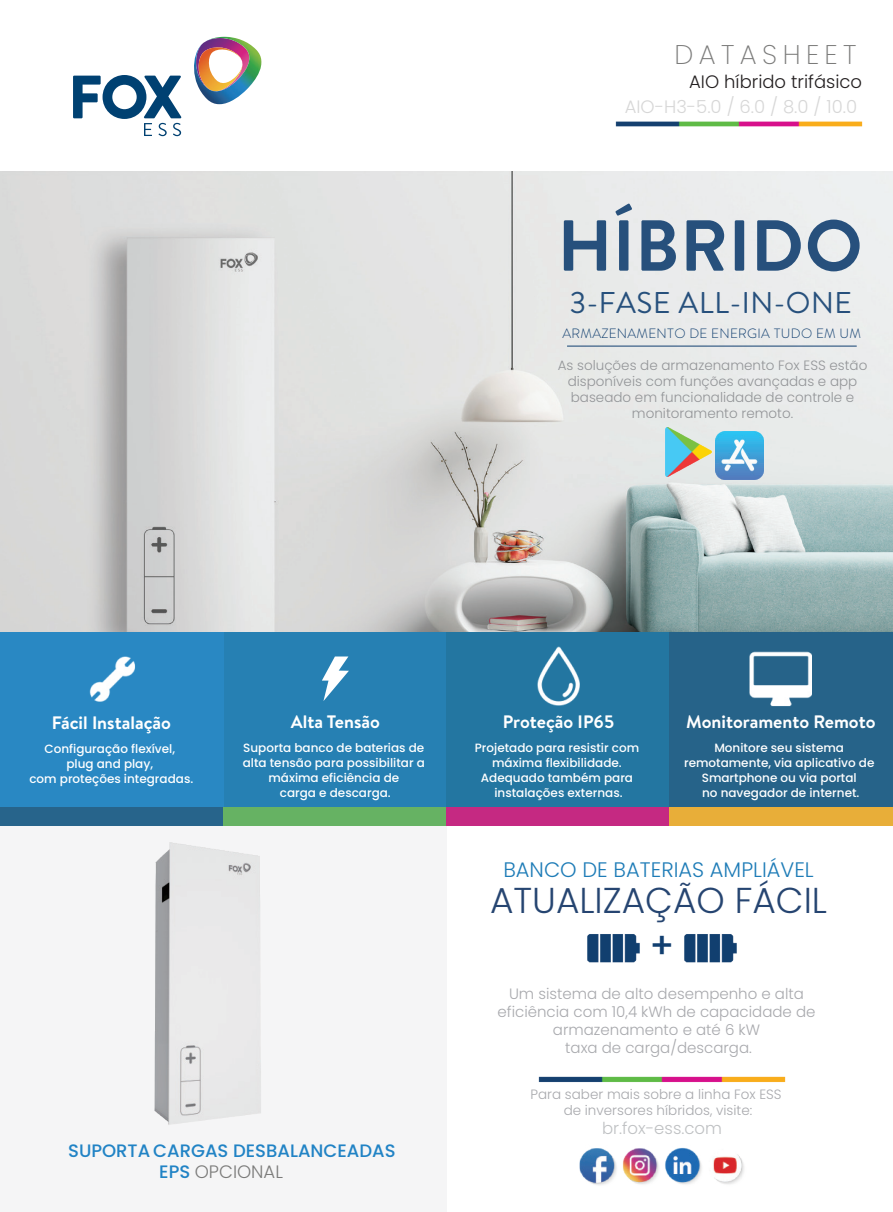
<style>
.page{position:relative;width:893px;height:1212px;background:#fff}
.page>*{position:absolute;margin:0;border:0;box-sizing:border-box;transform-origin:0 0}
.t1{font:700 72px "Brandon Text";letter-spacing:.01em;color:#113f70}
.t2{font:300 36px "Poppins";color:#264571}
.t3{font:500 36px "Poppins";color:#113f70}
.t4{font:30px "Brandon Text";letter-spacing:.02em;color:#113f70}
.t5{font:200 27px "Poppins";letter-spacing:.2em;color:#7b7b7a}
.t6{font:300 21px "Poppins";color:#1e7cb7}
.t7{font:700 18px "Brandon Text";color:#fff}
.t8{font:500 18px/21.6px "Poppins";color:#2183c5}
.t9{font:300 18px "Poppins";color:#d7d7d7}
.t10{font:300 18px "Poppins";color:#231f20}
.t11{font:300 16.5px "Poppins";color:#bfc1c3}
.t12{font:300 15px/18px "Poppins";color:#a8a9ad;text-align:center}
.t13{font:300 13.5px/16.2px "Poppins";color:#939598;text-align:center}
.t14{font:300 13.5px/16.2px "Poppins";color:#a8a9ad;text-align:center}
.t15{font:300 13.5px "Brandon Text";letter-spacing:.02em;color:#113f70}
.t16{font:500 12px/15px "Poppins";color:#fff;text-align:center}
.s1{font-weight:300;color:#7b7b7a}
</style>
<div class="page">
<div style="left:0;top:824px;width:446px;height:388px;background:#f5f5f6"></div>
<img style="left:0;top:172px;width:893px;height:460px">
<img style="left:615px;top:121px;width:248px;height:6px">
<img style="left:665px;top:427px;width:46px;height:50px">
<img style="left:716px;top:431px;width:47px;height:48px">
<hr style="left:567px;top:346px;width:290px;height:1px;background:#113f70">
<img style="left:154px;top:842px;width:107px;height:283px">
<img style="left:538px;top:1076px;width:248px;height:7px">
<img style="left:587px;top:934px;width:53px;height:29px">
<img style="left:684px;top:934px;width:53px;height:29px">
<img style="left:579px;top:1147px;width:165px;height:38px">
<div style="left:223px;top:632px;width:223px;height:175px;background:#2680b3"></div>
<div style="left:0;top:632px;width:223px;height:175px;background:#2988c3"></div>
<div style="left:446px;top:632px;width:224px;height:175px;background:#2376a1"></div>
<div style="left:670px;top:632px;width:223px;height:175px;background:#266389"></div>
<div style="left:0;top:807px;width:223px;height:19px;background:#27648b"></div>
<div style="left:223px;top:807px;width:223px;height:19px;background:#66b263"></div>
<div style="left:446px;top:807px;width:224px;height:19px;background:#c52982"></div>
<div style="left:670px;top:807px;width:223px;height:19px;background:#e8ae39"></div>
<img style="left:750px;top:651px;width:62px;height:56px">
<img style="left:537px;top:646px;width:43px;height:60px">
<img style="left:89px;top:656px;width:46px;height:46px">
<svg style="left:322px;top:656px;width:27px;height:45px"></svg>
<svg style="left:73px;top:75px;width:109px;height:61px"></svg>
<img style="left:194px;top:37px;width:68px;height:67px">
<h3 class="t5" style="left:674px;top:39px;width:184px">DATASHEET</h3>
<h3 class="t10" style="left:689px;top:71px;width:174px">AIO híbrido trifásico</h3>
<h3 class="t9" style="left:625px;top:96px;width:234px">AIO-H3-5.0 / 6.0 / 8.0 / 10.0</h3>
<h1 class="t1" style="left:558px;top:196px;width:307px">HÍBRIDO</h1>
<h3 class="t4" style="left:569px;top:282px;width:284px">3-FASE ALL-IN-ONE</h3>
<p class="t15" style="left:562px;top:324px;width:300px">ARMAZENAMENTO DE ENERGIA TUDO EM UM</p>
<p class="t13" style="left:558px;top:357px;width:311px">As soluções de armazenamento Fox ESS estão disponíveis com funções avançadas e app baseado em funcionalidade de controle e monitoramento remoto.</p>
<h3 class="t7" style="left:52px;top:710px;width:121px">Fácil Instalação</h3>
<p class="t16" style="left:29px;top:741px;width:165px">Configuração flexível,<br>plug and play,<br>com proteções integradas.</p>
<h3 class="t7" style="left:291px;top:709px;width:91px">Alta Tensão</h3>
<p class="t16" style="left:243px;top:740px;width:184px">Suporta banco de baterias de alta tensão para possibilitar a máxima eficiência de<br>carga e descarga.</p>
<h3 class="t8" style="left:159px;top:1140px;width:238px;text-indent:-91px">SUPORTA CARGAS DESBALANCEADAS<br>EPS <span class="s1">OPCIONAL</span></h3>
<h3 class="t7" style="left:503px;top:709px;width:113px">Proteção IP65</h3>
<h3 class="t7" style="left:686px;top:709px;width:191px">Monitoramento Remoto</h3>
<p class="t16" style="left:475px;top:740px;width:166px">Projetado para resistir com máxima flexibilidade.<br>Adequado também para instalações externas.</p>
<p class="t16" style="left:684px;top:740px;width:192px">Monitore seu sistema remotamente, via aplicativo de<br>Smartphone ou via portal<br>no navegador de internet.</p>
<h3 class="t6" style="left:503px;top:858px;width:312px">BANCO DE BATERIAS AMPLIÁVEL</h3>
<h2 class="t2" style="left:490px;top:880px;width:339px">ATUALIZAÇÃO FÁCIL</h2>
<h2 class="t3" style="left:649px;top:925px;width:27px">+</h2>
<p class="t12" style="left:498px;top:985px;width:319px">Um sistema de alto desempenho e alta eficiência com 10,4 kWh de capacidade de armazenamento e até 6 kW<br>taxa de carga/descarga.</p>
<p class="t14" style="left:531px;top:1086px;width:253px">Para saber mais sobre a linha Fox ESS de inversores híbridos, visite:</p>
<h3 class="t11" style="left:602px;top:1119px;width:121px">br.fox-ess.com</h3>
</div>
